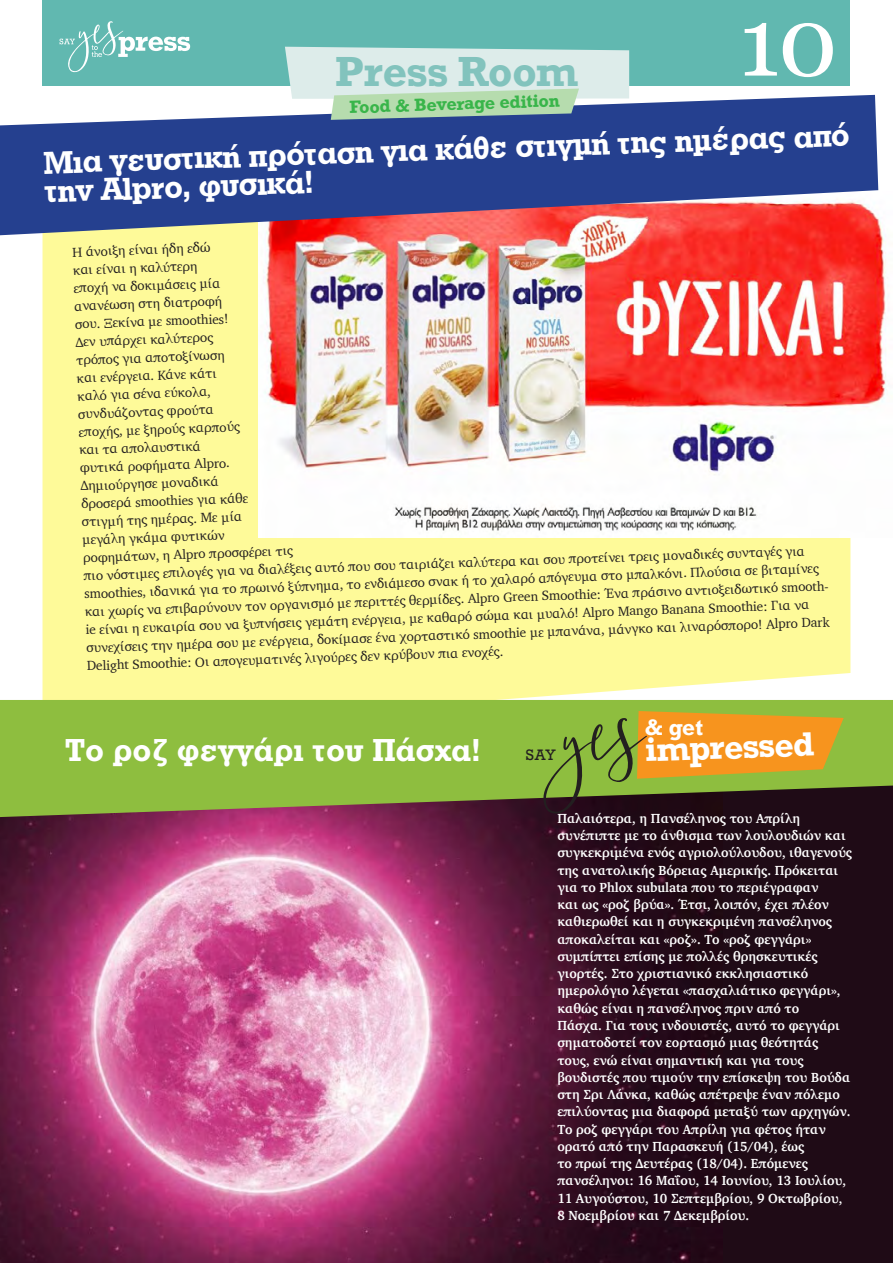
<style>
.page{position:relative;width:893px;height:1263px;background:#fff}
.page>*{position:absolute;margin:0;border:0;box-sizing:border-box;transform-origin:0 0}
.t1{font:97.5px "Georgia";color:#fff}
.t2{font:700 39.6px "Rockwell";color:#82c3bd}
.t3{font:33px/28.5px "UB Rockwell Bold";letter-spacing:.015em;color:#fff}
.t4{font:700 31.5px "Rockwell";color:#fff}
.t5{font:700 21px "Rockwell";color:#fff}
.t6{font:700 16.65px "Rockwell";color:#39b54a}
.t7{font:14.25px "Rockwell";color:#231f20}
.t8{font:13.5px/18px "Charter";color:#231f20}
.t9{font:700 13.5px/17.2px "Charter";color:#fff;scale:.95 1}
</style>
<div class="page">
<div style="left:43px;top:711px;width:850px;height:552px;background:#1f0b16"></div>
<img style="left:0;top:817px;width:722px;height:446px">
<div style="left:43px;top:0;width:807px;height:85px;background:#61b8b0"></div>
<svg style="left:60px;top:21px;width:130px;height:51px"></svg>
<div style="left:43px;top:235px;width:807px;height:465px;background:#fefa99"></div>
<svg style="left:0;top:700px;width:893px;height:117px;background:#88ac3e"></svg>
<svg style="left:543px;top:711px;width:301px;height:103px"></svg>
<img style="left:258px;top:217px;width:629px;height:320px">
<svg style="left:0;top:95px;width:878px;height:140px;background:#59568f"></svg>
<svg style="left:285px;top:47px;width:344px;height:73px;background:#c3dad4"></svg>
<h2 class="t2" style="left:335px;top:46px;width:245px">Press Room</h2>
<p class="t6" style="left:349px;top:97px;width:212px;rotate:-2deg">Food &amp; Beverage edition</p>
<h1 class="t1" style="left:738px;top:-29px;width:101px">10</h1>
<h3 class="t3" style="left:43px;top:148px;width:808px;rotate:-2deg">Μια γευστική πρόταση για κάθε στιγμή της ημέρας από την Alpro, φυσικά!</h3>
<p class="t8" style="left:72px;top:243px;width:755px;rotate:-2deg">Η άνοιξη είναι ήδη εδώ<br>και είναι η καλύτερη<br>εποχή να δοκιμάσεις μία<br>ανανέωση στη διατροφή<br>σου. Ξεκίνα με smoothies!<br>Δεν υπάρχει καλύτερος<br>τρόπος για αποτοξίνωση<br>και ενέργεια. Κάνε κάτι<br>καλό για σένα εύκολα,<br>συνδυάζοντας φρούτα<br>εποχής, με ξηρούς καρπούς<br>και τα απολαυστικά<br>φυτικά ροφήματα Alpro.<br>Δημιούργησε μοναδικά<br>δροσερά smoοthies για κάθε<br>στιγμή της ημέρας. Με μία<br>μεγάλη γκάμα φυτικών<br>ροφημάτων, η Alpro προσφέρει τις<br>πιο νόστιμες επιλογές για να διαλέξεις αυτό που σου ταιριάζει καλύτερα και σου προτείνει τρεις μοναδικές συνταγές για smoothies, ιδανικά για το πρωινό ξύπνημα, το ενδιάμεσο σνακ ή το χαλαρό απόγευμα στο μπαλκόνι. Πλούσια σε βιταμίνες και χωρίς να επιβαρύνουν τον οργανισμό με περιττές θερμίδες. Alpro Green Smoothie: Ένα πράσινο αντιοξειδωτικό smooth&shy;ie είναι η ευκαιρία σου να ξυπνήσεις γεμάτη ενέργεια, με καθαρό σώμα και μυαλό! Alpro Mango Banana Smoothie: Για να συνεχίσεις την ημέρα σου με ενέργεια, δοκίμασε ένα χορταστικό smoothie με μπανάνα, μάνγκο και λιναρόσπορο! Alpro Dark Delight Smoothie: Οι απογευματινές λιγούρες δεν κρύβουν πια ενοχές.</p>
<h3 class="t3" style="left:65px;top:735px;width:417px">Το ροζ φεγγάρι του Πάσχα!</h3>
<p class="t7" style="left:526px;top:746px;width:32px">SAY</p>
<h3 class="t5" style="left:645px;top:713px;width:60px">&amp; get</h3>
<h3 class="t4" style="left:644px;top:729px;width:171px;rotate:-2deg">impressed</h3>
<p class="t9" style="left:557px;top:809px;width:312px">Παλαιότερα, η Πανσέληνος του Απρίλη συνέπιπτε με το άνθισμα των λουλουδιών και συγκεκριμένα ενός αγριολούλουδου, ιθαγενούς της ανατολικής Βόρειας Αμερικής. Πρόκειται για το Phlox subulata που το περιέγραφαν<br>και ως «ροζ βρύα». Έτσι, λοιπόν, έχει πλέον καθιερωθεί και η συγκεκριμένη πανσέληνος αποκαλείται και «ροζ». Το «ροζ φεγγάρι» συμπίπτει επίσης με πολλές θρησκευτικές γιορτές. Στο χριστιανικό εκκλησιαστικό ημερολόγιο λέγεται «πασχαλιάτικο φεγγάρι», καθώς είναι η πανσέληνος πριν από το<br>Πάσχα. Για τους ινδουιστές, αυτό το φεγγάρι σηματοδοτεί τον εορτασμό μιας θεότητάς τους, ενώ είναι σημαντική και για τους βουδιστές που τιμούν την επίσκεψη του Βούδα στη Σρι Λάνκα, καθώς απέτρεψε έναν πόλεμο επιλύοντας μια διαφορά μεταξύ των αρχηγών.<br>Το ροζ φεγγάρι του Απρίλη για φέτος ήταν ορατό από την Παρασκευή (15/04), έως<br>το πρωί της Δευτέρας (18/04). Επόμενες πανσέληνοι: 16 Μαΐου, 14 Ιουνίου, 13 Ιουλίου, 11 Αυγούστου, 10 Σεπτεμβρίου, 9 Οκτωβρίου, 8 Νοεμβρίου και 7 Δεκεμβρίου.</p>
</div>
